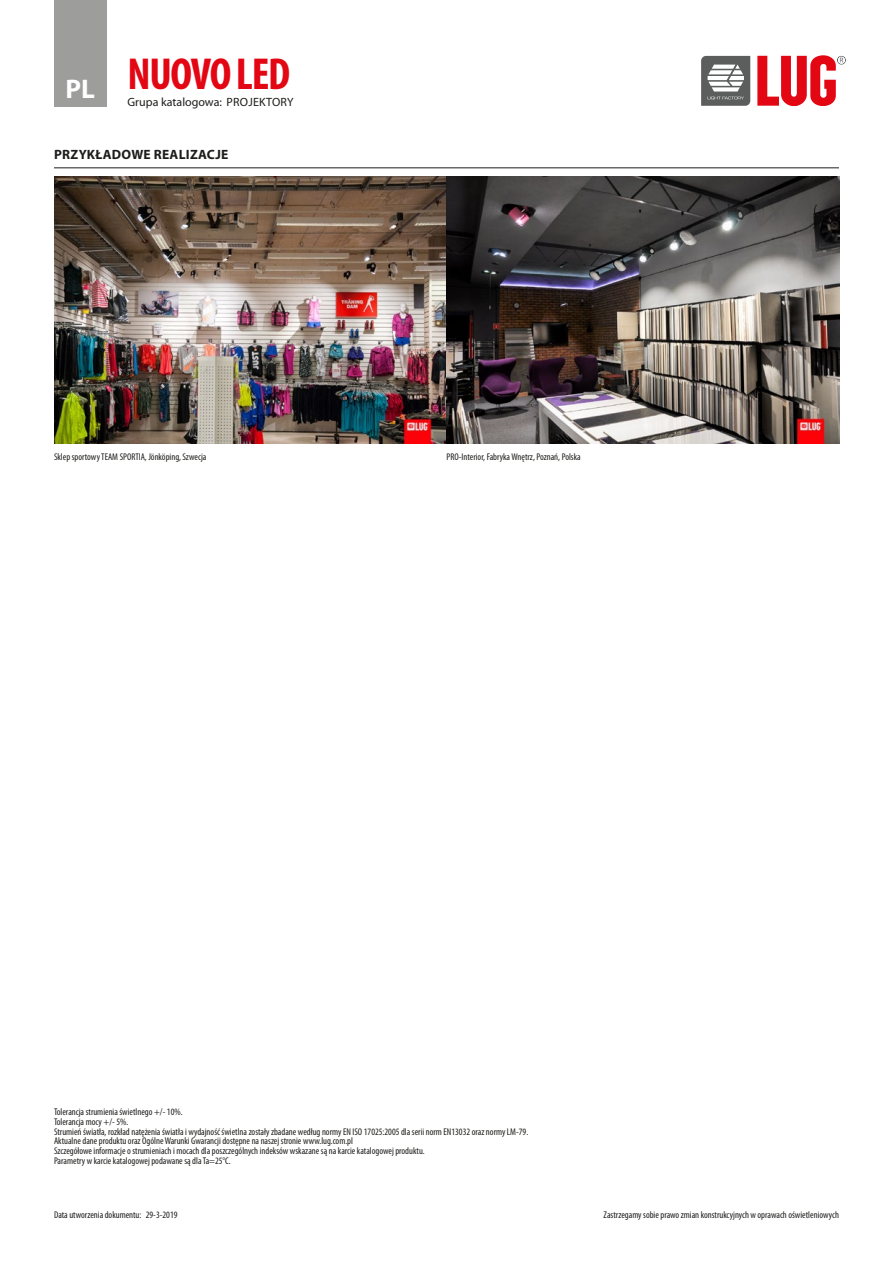
<style>
.page{position:relative;width:893px;height:1263px;background:#fff}
.page>*{position:absolute;margin:0;border:0;box-sizing:border-box;transform-origin:0 0}
.t1{font:700 condensed 45px "Myriad Pro";letter-spacing:-.03em;color:#e30613}
.t2{font:700 27px "Myriad Pro";color:#fff}
.Naglowek_sekcji{font:700 13.5px "Myriad Pro";letter-spacing:.02em;color:#1d1d1b}
.t3{font:12px "Myriad Pro";color:#1d1d1b}
.Przypis{font:condensed 9.75px/9.8px "Myriad Pro";color:#1d1d1b}
</style>
<div class="page">
<div style="left:54px;top:0;width:52px;height:106px;background:#9d9d9c"></div>
<svg style="left:757px;top:55px;width:89px;height:51px"></svg>
<svg style="left:701px;top:56px;width:49px;height:50px"></svg>
<img style="left:54px;top:177px;width:785px;height:267px">
<hr style="left:54px;top:167px;width:785px;height:1px;background:#1d1d1b">
<h2 class="t2" style="left:65px;top:71px;width:31px">PL</h2>
<h1 class="t1" style="left:128px;top:46px;width:164px">NUOVO LED</h1>
<p class="t3" style="left:128px;top:95px;width:168px">Grupa katalogowa: PROJEKTORY</p>
<p class="Naglowek_sekcji" style="left:54px;top:146px;width:176px">PRZYKŁADOWE REALIZACJE</p>
<p class="Przypis" style="left:54px;top:452px;width:154px">Sklep sportowy TEAM SPORTIA, Jönköping, Szwecja</p>
<p class="Przypis" style="left:447px;top:452px;width:136px">PRO-Interior, Fabryka Wnętrz, Poznań, Polska</p>
<p class="Przypis" style="left:54px;top:1107px;width:476px">Tolerancja strumienia świetlnego +/- 10%.<br>Tolerancja mocy +/- 5%.<br>Strumień światła, rozkład natężenia światła i wydajność świetlna zostały zbadane według normy EN ISO 17025:2005 dla serii norm EN13032 oraz normy LM-79.<br>Aktualne dane produktu oraz Ogólne Warunki Gwarancji dostępne na naszej stronie www.lug.com.pl<br>Szczegółowe informacje o strumieniach i mocach dla poszczególnych indeksów wskazane są na karcie katalogowej produktu.<br>Parametry w karcie katalogowej podawane są dla Ta=25°C.</p>
<p class="Przypis" style="left:54px;top:1210px;width:125px">Data utworzenia dokumentu: 29-3-2019</p>
<p class="Przypis" style="left:604px;top:1210px;width:237px">Zastrzegamy sobie prawo zmian konstrukcyjnych w oprawach oświetleniowych</p>
</div>
